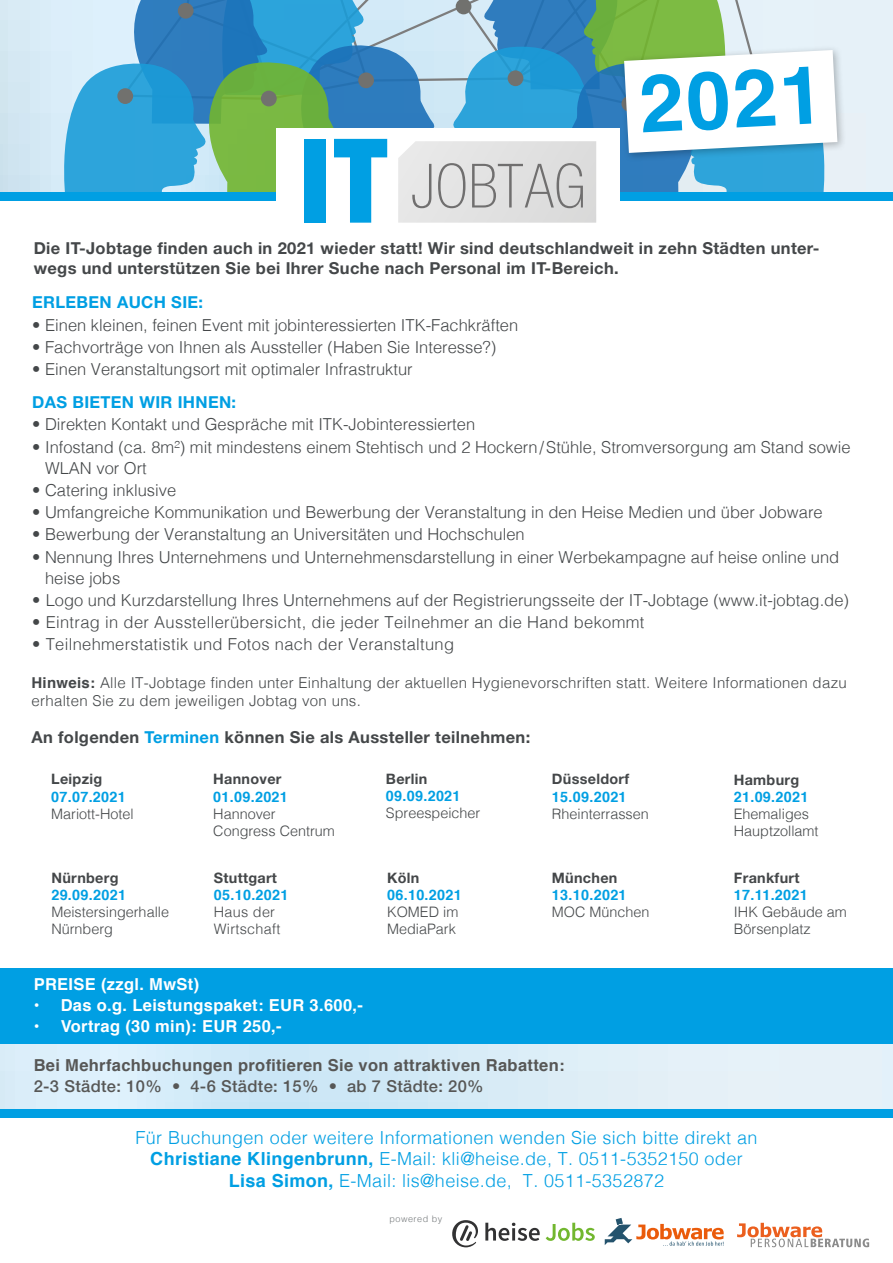
<style>
.page{position:relative;width:893px;height:1263px;background:#fff}
.page>*{position:absolute;margin:0;border:0;box-sizing:border-box;transform-origin:0 0}
.t1{font:700 80.55px "Helvetica";color:#009fe3}
.t2{font:300 18px/21.6px "Helvetica";letter-spacing:.02em;color:#009fe3;text-align:center}
.t3{font:300 16.5px/21px "Helvetica";color:#444749}
.t4{font:700 16.5px/19.8px "Helvetica Neue";letter-spacing:.02em;color:#444749}
.t5{font:300 16.5px "Helvetica";letter-spacing:.02em;color:#444749}
.t6{font:700 16.5px/21px "Helvetica";letter-spacing:.02em;color:#575756}
.t7{font:700 16.5px "Helvetica";letter-spacing:.02em;color:#fff}
.t8{font:700 16.5px "Helvetica Neue";letter-spacing:.02em;color:#009fe3}
.t9{font:300 15px/18px "Helvetica";letter-spacing:.02em;color:#444749}
.t10{font:300 14.4px/17.1px "Helvetica";color:#444749}
.t11{font:300 14.4px/17.2px "Helvetica";letter-spacing:.02em;color:#444749}
.t12{font:700 14.4px/17.2px "Helvetica";letter-spacing:.02em;color:#009fe3}
.t13{font:300 9px "Helvetica";letter-spacing:.06em;color:#777b7d}
.s1{font-family:"Helvetica Neue";font-weight:700;color:#009fe3}
.s2{font-weight:700}
.s3{color:#009fe3}
.s4{font-family:"Helvetica Neue";font-weight:700}
.s5{font-weight:700;color:#009fe3}
.s6{font-family:"Helvetica Neue";color:#444749}
.s7{font-weight:300;color:#444749}
.s8{font-family:"Helvetica Neue";font-weight:500}
</style>
<div class="page">
<div style="left:0;top:968px;width:893px;height:77px;background:#009fe3"></div>
<div style="left:0;top:1044px;width:893px;height:64px;background:linear-gradient(to right,#d1eaf9,#e5f0f7)"></div>
<svg style="left:0;top:0;width:893px;height:192px;background:#dcecf5"></svg>
<div style="left:0;top:192px;width:893px;height:9px;background:#009fe3"></div>
<div style="left:618px;top:44px;width:228px;height:118px;background:#000;opacity:.27"></div>
<svg style="left:54px;top:0;width:783px;height:223px"></svg>
<svg style="left:605px;top:1218px;width:119px;height:28px"></svg>
<svg style="left:737px;top:1223px;width:132px;height:24px"></svg>
<div style="left:0;top:1109px;width:893px;height:8px;background:#009fe3"></div>
<svg style="left:452px;top:1220px;width:26px;height:27px"></svg>
<svg style="left:485px;top:1223px;width:55px;height:18px"></svg>
<svg style="left:546px;top:1223px;width:49px;height:18px"></svg>
<p class="t1" style="left:636px;top:39px;width:187px;rotate:-3deg">2021</p>
<p class="t4" style="left:34px;top:238px;width:787px">Die IT-Jobtage finden auch in 2021 wieder statt! Wir sind deutschlandweit in zehn Städten unter&shy;wegs und unterstützen Sie bei Ihrer Suche nach Personal im IT-Bereich.</p>
<p class="t8" style="left:32px;top:292px;width:172px">ERLEBEN AUCH SIE:</p>
<p class="t3" style="left:32px;top:313px;width:488px">• Einen kleinen, feinen Event mit jobinteressierten ITK-Fachkräften</p>
<p class="t3" style="left:32px;top:335px;width:466px">• Fachvorträge von Ihnen als Aussteller (Haben Sie Interesse?)</p>
<p class="t3" style="left:32px;top:352px;width:382px;line-height:32.7px">• Einen Veranstaltungsort mit optimaler Infrastruktur<br><span class="s1">DAS BIETEN WIR IHNEN:</span></p>
<p class="t3" style="left:32px;top:413px;width:444px">• Direkten Kontakt und Gespräche mit ITK-Jobinteressierten</p>
<p class="t3" style="left:45px;top:435px;width:807px;text-indent:-13px">• Infostand (ca. 8m²) mit mindestens einem Stehtisch und 2 Hockern/Stühle, Stromversorgung am Stand sowie<br>WLAN vor Ort</p>
<p class="t3" style="left:32px;top:478px;width:145px">• Catering inklusive</p>
<p class="t3" style="left:32px;top:500px;width:792px">• Umfangreiche Kommunikation und Bewerbung der Veranstaltung in den Heise Medien und über Jobware</p>
<p class="t3" style="left:32px;top:523px;width:494px">• Bewerbung der Veranstaltung an Universitäten und Hochschulen</p>
<p class="t3" style="left:45px;top:545px;width:796px;text-indent:-13px">• Nennung Ihres Unternehmens und Unternehmensdarstellung in einer Werbekampagne auf heise online und heise jobs</p>
<p class="t3" style="left:32px;top:588px;width:818px">• Logo und Kurzdarstellung Ihres Unternehmens auf der Registrierungsseite der IT-Jobtage (www.it-jobtag.de)</p>
<p class="t5" style="left:32px;top:608px;width:614px">• Eintrag in der Ausstellerübersicht, die jeder Teilnehmer an die Hand bekommt</p>
<p class="t5" style="left:32px;top:630px;width:423px">• Teilnehmerstatistik und Fotos nach der Veranstaltung</p>
<p class="t9" style="left:31px;top:673px;width:817px"><span class="s2">Hinweis:</span> Alle IT-Jobtage finden unter Einhaltung der aktuellen Hygienevorschriften statt. Weitere Informationen dazu erhalten Sie zu dem jeweiligen Jobtag von uns.</p>
<p class="t4" style="left:31px;top:727px;width:500px">An folgenden <span class="s3">Terminen</span> können Sie als Aussteller teilnehmen:</p>
<p class="t10" style="left:213px;top:769px;width:123px"><span class="s4">Hannover<br></span><span class="s5">01.09.2021<br></span>Hannover<br>Congress Centrum</p>
<p class="t10" style="left:386px;top:769px;width:96px"><span class="s4">Berlin<br></span><span class="s5">09.09.2021<br></span>Spreespeicher</p>
<p class="t10" style="left:51px;top:769px;width:84px"><span class="s4">Leipzig<br></span><span class="s5">07.07.2021<br></span>Mariott-Hotel</p>
<p class="t10" style="left:552px;top:769px;width:98px"><span class="s4">Düsseldorf<br></span><span class="s5">15.09.2021<br></span>Rheinterrassen</p>
<p class="t10" style="left:734px;top:770px;width:86px"><span class="s4">Hamburg<br></span><span class="s5">21.09.2021<br></span>Ehemaliges<br>Hauptzollamt</p>
<p class="t10" style="left:51px;top:868px;width:119px"><span class="s4">Nürnberg<br></span><span class="s5">29.09.2021<br></span>Meistersingerhalle<br>Nürnberg</p>
<p class="t11" style="left:214px;top:868px;width:76px"><span class="s4">Stuttgart<br></span><span class="s5">05.10.2021<br></span>Haus der<br>Wirtschaft</p>
<p class="t10" style="left:387px;top:868px;width:76px"><span class="s4">Köln<br></span><span class="s5">06.10.2021<br></span>KOMED im<br>MediaPark</p>
<p class="t10" style="left:734px;top:868px;width:114px"><span class="s4">Frankfurt<br></span><span class="s5">17.11.2021<br></span>IHK Gebäude am<br>Börsenplatz</p>
<p class="t12" style="left:552px;top:869px;width:99px"><span class="s6">München<br></span>13.10.2021<br><span class="s7">MOC München</span></p>
<p class="t7" style="left:34px;top:971px;width:167px">PREISE (zzgl. MwSt)</p>
<p class="t7" style="left:34px;top:992px;width:331px">• Das o.g. Leistungspaket: EUR 3.600,-</p>
<p class="t7" style="left:34px;top:1013px;width:249px">• Vortrag (30 min): EUR 250,-</p>
<p class="t6" style="left:34px;top:1055px;width:532px">Bei Mehrfachbuchungen profitieren Sie von attraktiven Rabatten:<br><span class="s8">2-3 Städte: 10% • 4-6 Städte: 15% • ab 7 Städte: 20%</span></p>
<p class="t2" style="left:136px;top:1125px;width:623px">Für Buchungen oder weitere Informationen wenden Sie sich bitte direkt an<br><span class="s2">Christiane Klingenbrunn,</span> E-Mail: kli@heise.de, T. 0511-5352150 oder<br><span class="s2">Lisa Simon,</span> E-Mail: lis@heise.de, T. 0511-5352872</p>
<p class="t13" style="left:389px;top:1211px;width:55px">powered by</p>
</div>
